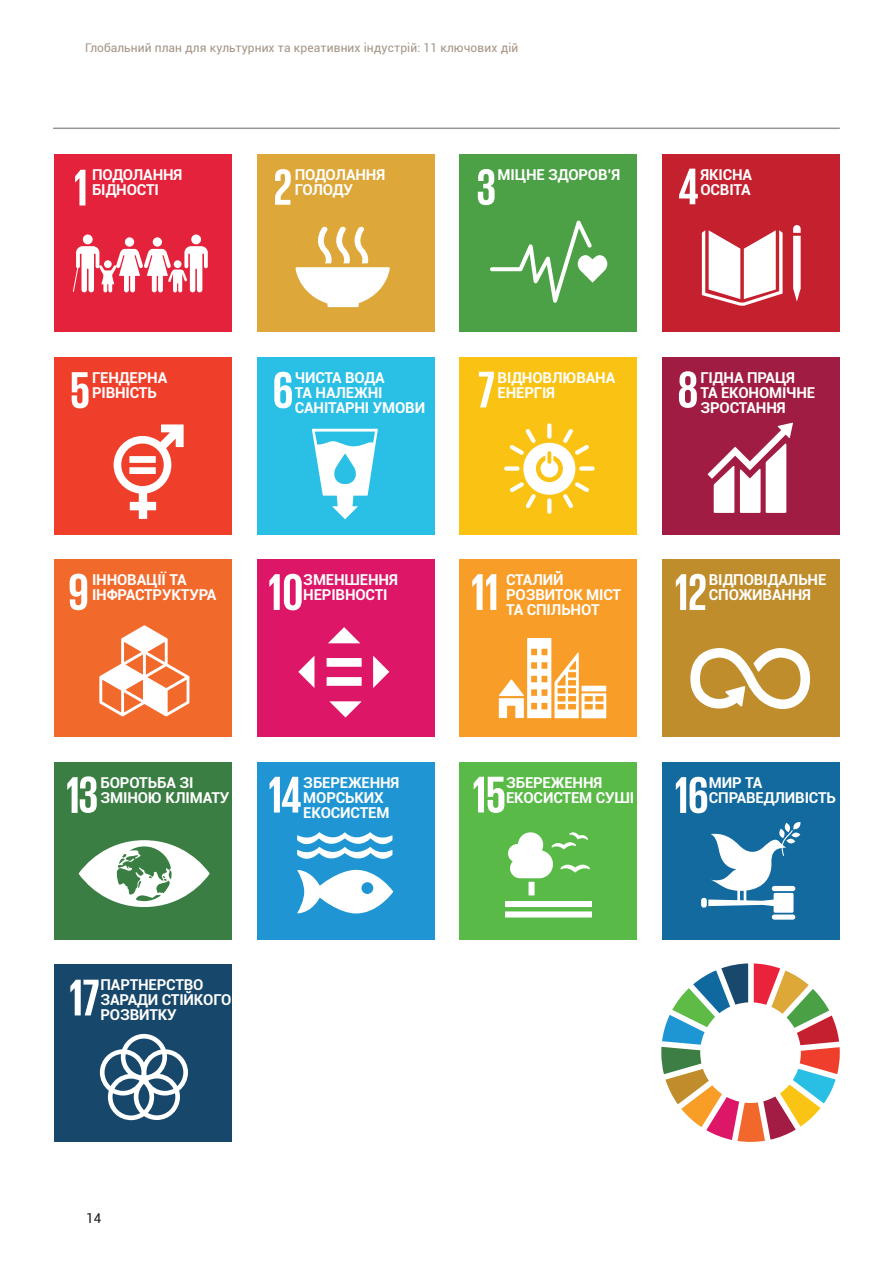
<style>
.page{position:relative;width:893px;height:1263px;background:#fff}
.page>*{position:absolute;margin:0;border:0;box-sizing:border-box;transform-origin:0 0}
.t1{font:700 15px/15px "Roboto";letter-spacing:-.01em;color:#fff}
.t2{font:13.5px "Roboto";color:#231f20}
.t3{font:12px "Roboto";letter-spacing:.01em;color:#a49484}
</style>
<div class="page">
<hr style="left:53px;top:128px;width:787px;height:1px;background:#939598">
<svg style="left:661px;top:963px;width:179px;height:179px"></svg>
<div style="left:54px;top:964px;width:177px;height:178px;background:#17476a"></div>
<svg style="left:70px;top:980px;width:29px;height:35px"></svg>
<svg style="left:100px;top:1034px;width:88px;height:86px"></svg>
<div style="left:54px;top:154px;width:177px;height:178px;background:#e5223b"></div>
<svg style="left:75px;top:170px;width:10px;height:35px"></svg>
<div style="left:191px;top:234px;width:10px;height:10px;background:#fff;border-radius:50%"></div>
<div style="left:153px;top:237px;width:9px;height:10px;background:#fff;border-radius:50%"></div>
<div style="left:125px;top:237px;width:9px;height:10px;background:#fff;border-radius:50%"></div>
<div style="left:83px;top:234px;width:10px;height:10px;background:#fff;border-radius:50%"></div>
<svg style="left:73px;top:246px;width:135px;height:46px"></svg>
<div style="left:257px;top:154px;width:177px;height:178px;background:#dda739"></div>
<svg style="left:275px;top:169px;width:16px;height:36px"></svg>
<svg style="left:295px;top:226px;width:95px;height:81px"></svg>
<div style="left:460px;top:154px;width:177px;height:178px;background:#4ca045"></div>
<svg style="left:478px;top:169px;width:17px;height:36px"></svg>
<svg style="left:490px;top:221px;width:117px;height:82px"></svg>
<div style="left:662px;top:154px;width:178px;height:178px;background:#c5202e"></div>
<svg style="left:679px;top:169px;width:19px;height:35px"></svg>
<svg style="left:793px;top:225px;width:8px;height:77px"></svg>
<svg style="left:702px;top:230px;width:81px;height:76px"></svg>
<div style="left:54px;top:357px;width:177px;height:177px;background:#ef3f2b"></div>
<svg style="left:72px;top:372px;width:16px;height:36px"></svg>
<svg style="left:114px;top:424px;width:70px;height:95px"></svg>
<div style="left:129px;top:456px;width:27px;height:7px;background:#fff"></div>
<div style="left:129px;top:467px;width:27px;height:7px;background:#fff"></div>
<div style="left:257px;top:357px;width:177px;height:177px;background:#2abfe4"></div>
<svg style="left:274px;top:372px;width:18px;height:36px"></svg>
<svg style="left:312px;top:429px;width:66px;height:90px"></svg>
<div style="left:460px;top:357px;width:177px;height:177px;background:#fac313"></div>
<svg style="left:479px;top:372px;width:15px;height:35px"></svg>
<div style="left:504px;top:466px;width:16px;height:5px;background:#fff;border-radius:2px"></div>
<div style="left:579px;top:466px;width:16px;height:5px;background:#fff;border-radius:2px"></div>
<svg style="left:547px;top:423px;width:4px;height:16px"></svg>
<svg style="left:547px;top:498px;width:4px;height:16px"></svg>
<svg style="left:510px;top:429px;width:79px;height:79px"></svg>
<div style="left:662px;top:357px;width:178px;height:177px;background:#a11c43"></div>
<svg style="left:679px;top:371px;width:18px;height:37px"></svg>
<svg style="left:708px;top:423px;width:85px;height:90px"></svg>
<div style="left:54px;top:559px;width:177px;height:178px;background:#f2692c"></div>
<svg style="left:70px;top:574px;width:17px;height:36px"></svg>
<svg style="left:99px;top:625px;width:90px;height:91px"></svg>
<div style="left:257px;top:559px;width:177px;height:178px;background:#dd1667"></div>
<svg style="left:269px;top:574px;width:33px;height:36px"></svg>
<svg style="left:373px;top:656px;width:16px;height:32px"></svg>
<svg style="left:298px;top:656px;width:16px;height:32px"></svg>
<svg style="left:328px;top:627px;width:32px;height:16px"></svg>
<svg style="left:329px;top:701px;width:33px;height:16px"></svg>
<div style="left:327px;top:677px;width:35px;height:9px;background:#fff"></div>
<div style="left:327px;top:658px;width:35px;height:9px;background:#fff"></div>
<div style="left:460px;top:559px;width:177px;height:178px;background:#f89d27"></div>
<svg style="left:472px;top:574px;width:24px;height:36px"></svg>
<svg style="left:499px;top:638px;width:107px;height:80px"></svg>
<div style="left:662px;top:559px;width:178px;height:178px;background:#bf8d2c"></div>
<svg style="left:676px;top:574px;width:29px;height:36px"></svg>
<svg style="left:690px;top:648px;width:120px;height:61px"></svg>
<div style="left:54px;top:762px;width:177px;height:177px;background:#3b7e44"></div>
<svg style="left:67px;top:776px;width:30px;height:37px"></svg>
<svg style="left:79px;top:840px;width:131px;height:67px"></svg>
<div style="left:257px;top:762px;width:177px;height:177px;background:#1f96d3"></div>
<svg style="left:270px;top:777px;width:31px;height:35px"></svg>
<svg style="left:297px;top:870px;width:96px;height:43px"></svg>
<svg style="left:297px;top:832px;width:95px;height:27px"></svg>
<div style="left:460px;top:762px;width:177px;height:177px;background:#5aba47"></div>
<svg style="left:474px;top:777px;width:30px;height:36px"></svg>
<div style="left:528px;top:882px;width:7px;height:13px;background:#fff"></div>
<div style="left:505px;top:901px;width:87px;height:6px;background:#fff"></div>
<div style="left:505px;top:911px;width:87px;height:6px;background:#fff"></div>
<svg style="left:508px;top:832px;width:82px;height:46px"></svg>
<div style="left:662px;top:762px;width:178px;height:177px;background:#126a9f"></div>
<svg style="left:676px;top:777px;width:31px;height:36px"></svg>
<div style="left:772px;top:914px;width:23px;height:6px;background:#fff;border-radius:3px"></div>
<svg style="left:708px;top:822px;width:93px;height:91px"></svg>
<div style="left:701px;top:898px;width:6px;height:9px;background:#fff;border-radius:2px"></div>
<p class="t3" style="left:85px;top:39px;width:435px">Глобальний план для культурних та креативних індустрій: 11 ключових дій</p>
<p class="t1" style="left:92px;top:167px;width:92px">ПОДОЛАННЯ<br>БІДНОСТІ</p>
<p class="t1" style="left:295px;top:167px;width:92px">ПОДОЛАННЯ<br>ГОЛОДУ</p>
<p class="t1" style="left:498px;top:167px;width:124px">МІЦНЕ ЗДОРОВ’Я</p>
<p class="t1" style="left:700px;top:167px;width:53px">ЯКІСНА<br>ОСВІТА</p>
<p class="t1" style="left:92px;top:369px;width:77px">ГЕНДЕРНА<br>РІВНІСТЬ</p>
<p class="t1" style="left:295px;top:369px;width:132px">ЧИСТА ВОДА<br>ТА НАЛЕЖНІ<br>САНІТАРНІ УМОВИ</p>
<p class="t1" style="left:498px;top:369px;width:119px">ВІДНОВЛЮВАНА<br>ЕНЕРГІЯ</p>
<p class="t1" style="left:700px;top:369px;width:116px">ГІДНА ПРАЦЯ<br>ТА ЕКОНОМІЧНЕ<br>ЗРОСТАННЯ</p>
<p class="t1" style="left:92px;top:572px;width:126px">ІННОВАЦІЇ ТА<br>ІНФРАСТРУКТУРА</p>
<p class="t1" style="left:303px;top:572px;width:96px">ЗМЕНШЕННЯ<br>НЕРІВНОСТІ</p>
<p class="t1" style="left:506px;top:572px;width:117px">СТАЛИЙ<br>РОЗВИТОК МІСТ<br>ТА СПІЛЬНОТ</p>
<p class="t1" style="left:709px;top:572px;width:119px">ВІДПОВІДАЛЬНЕ<br>СПОЖИВАННЯ</p>
<p class="t1" style="left:101px;top:774px;width:130px">БОРОТЬБА ЗІ<br>ЗМІНОЮ КЛІМАТУ</p>
<p class="t1" style="left:303px;top:774px;width:98px">ЗБЕРЕЖЕННЯ<br>МОРСЬКИХ<br>ЕКОСИСТЕМ</p>
<p class="t1" style="left:506px;top:774px;width:130px">ЗБЕРЕЖЕННЯ<br>ЕКОСИСТЕМ СУШІ</p>
<p class="t1" style="left:709px;top:774px;width:129px">МИР ТА<br>СПРАВЕДЛИВІСТЬ</p>
<p class="t1" style="left:101px;top:977px;width:132px">ПАРТНЕРСТВО<br>ЗАРАДИ СТІЙКОГО<br>РОЗВИТКУ</p>
<p class="t2" style="left:86px;top:1208px;width:17px">14</p>
</div>
